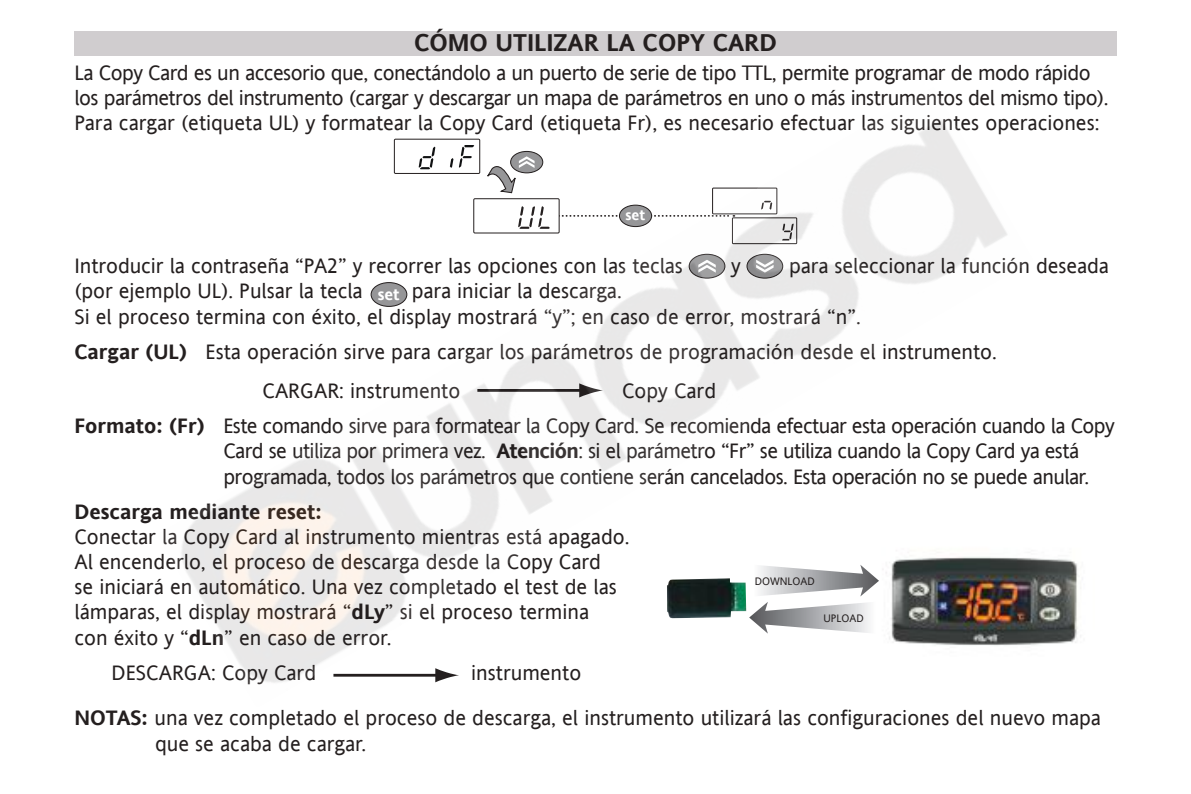
<style>
.page{position:relative;width:1191px;height:794px;background:#fff}
.page>*{position:absolute;margin:0;border:0;box-sizing:border-box;transform-origin:0 0}
.t1{font:700 24.5px "Invensys Andale";color:#241f1f}
.t2{font:21px/25.2px "Invensys Andale";color:#241f1f}
.t3{font:21px/25.2px "Invensys Andale";letter-spacing:-.025em;color:#241f1f}
.t4{font:21px/35px "Invensys Andale";letter-spacing:-.03em;color:#241f1f}
.t5{font:700 21px "Invensys Andale";color:#241f1f}
.t6{font:700 16.1px "Invensys Andale";color:#fff}
.t7{font:700 14.7px "Invensys Andale";color:#fff}
.t8{font:10.85px "Invensys Andale";color:#241f1f}
.s1{font-weight:700}
</style>
<div class="page">
<div style="left:74px;top:31px;width:1042px;height:25px;background:#d0cdcf"></div>
<img style="left:1032px;top:558px;width:47px;height:87px">
<img style="left:181px;top:120px;width:851px;height:563px">
<p class="t1" style="left:414px;top:26px;width:364px">CÓMO UTILIZAR LA COPY CARD</p>
<p class="t3" style="left:74px;top:60px;width:1035px">La Copy Card es un accesorio que, conectándolo a un puerto de serie de tipo TTL, permite programar de modo rápido los parámetros del instrumento (cargar y descargar un mapa de parámetros en uno o más instrumentos del mismo tipo).<br>Para cargar (etiqueta UL) y formatear la Copy Card (etiqueta Fr), es necesario efectuar las siguientes operaciones:</p>
<p class="t7" style="left:625px;top:205px;width:21px">set</p>
<p class="t2" style="left:74px;top:253px;width:610px">Introducir la contraseña “PA2” y recorrer las opciones con las teclas</p>
<p class="t2" style="left:731px;top:253px;width:11px">y</p>
<p class="t2" style="left:789px;top:253px;width:321px">para seleccionar la función deseada</p>
<p class="t2" style="left:74px;top:278px;width:290px">(por ejemplo UL). Pulsar la tecla</p>
<p class="t2" style="left:74px;top:278px;width:788px;text-indent:337px">para iniciar la descarga.<br>Si el proceso termina con éxito, el display mostrará “y”; en caso de error, mostrará “n”.</p>
<p class="t2" style="left:262px;top:331px;width:736px;line-height:39.2px;text-indent:-188px"><span class="s1">Cargar (UL)</span> Esta operación sirve para cargar los parámetros de programación desde el instrumento.<br>CARGAR: instrumento</p>
<p class="t6" style="left:378px;top:283px;width:23px">set</p>
<p class="t4" style="left:74px;top:373px;width:1041px;text-indent:547px">Copy Card<br><span class="s1">Formato: (Fr)</span> Este comando sirve para formatear la Copy Card. Se recomienda efectuar esta operación cuando la Copy</p>
<p class="t4" style="left:223px;top:438px;width:867px;line-height:25.2px">Card se utiliza por primera vez. <span class="s1">Atención</span>: si el parámetro “Fr” se utiliza cuando la Copy Card ya está programada, todos los parámetros que contiene serán cancelados. Esta operación no se puede anular.</p>
<p class="t5" style="left:74px;top:497px;width:249px">Descarga mediante reset:</p>
<p class="t2" style="left:74px;top:523px;width:556px">Conectar la Copy Card al instrumento mientras está apagado.<br>Al encenderlo, el proceso de descarga desde la Copy Card<br>se iniciará en automático. Una vez completado el test de las lámparas, el display mostrará “<span class="s1">dLy</span>” si el proceso termina<br>con éxito y “<span class="s1">dLn</span>” en caso de error.</p>
<p class="t2" style="left:112px;top:660px;width:206px">DESCARGA: Copy Card</p>
<p class="t8" style="left:754px;top:573px;width:62px">DOWNLOAD</p>
<p class="t8" style="left:823px;top:611px;width:42px">UPLOAD</p>
<p class="t2" style="left:74px;top:650px;width:1028px;line-height:45.1px;text-indent:397px">instrumento<br><span class="s1">NOTAS:</span> una vez completado el proceso de descarga, el instrumento utilizará las configuraciones del nuevo mapa</p>
<p class="t2" style="left:155px;top:730px;width:213px">que se acaba de cargar.</p>
</div>
